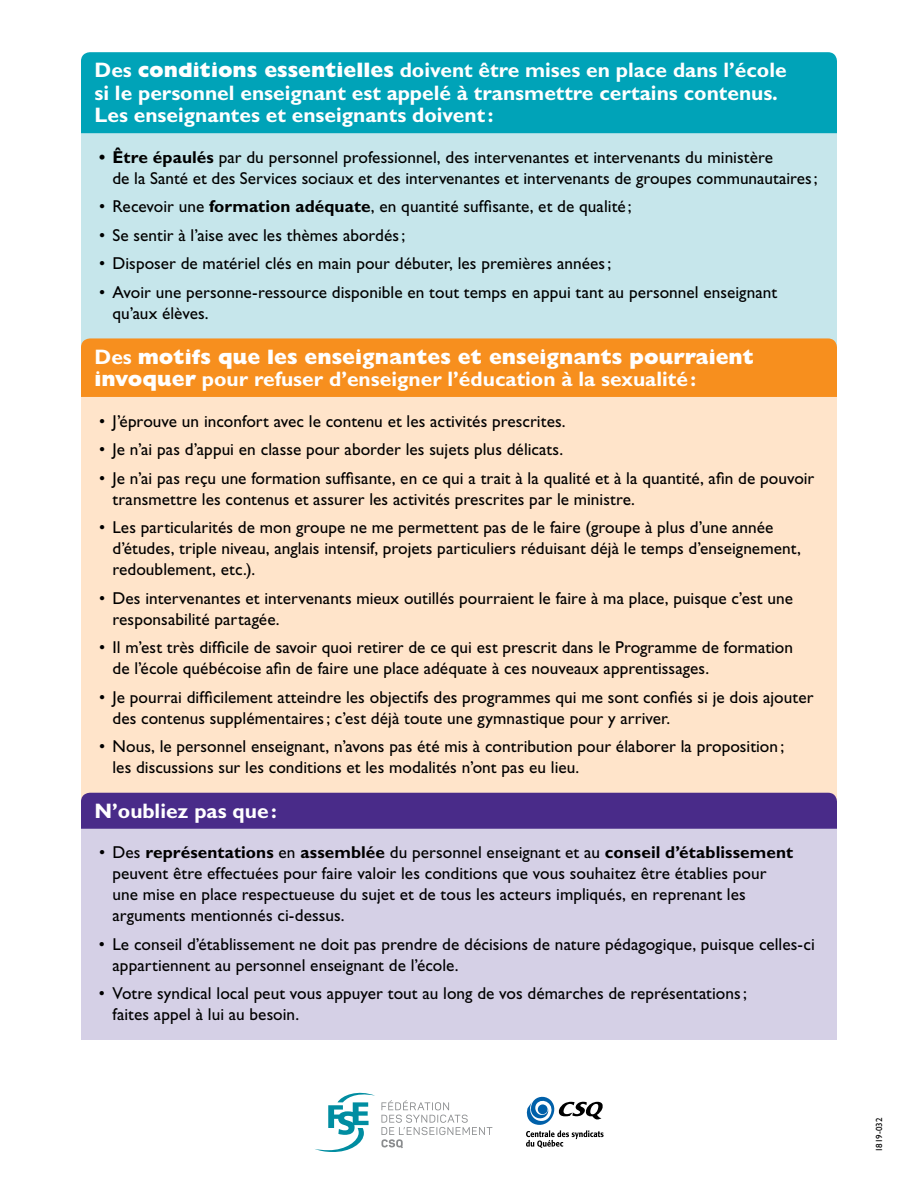
<style>
.page{position:relative;width:918px;height:1188px;background:#fff}
.page>*{position:absolute;margin:0;border:0;box-sizing:border-box;transform-origin:0 0}
.t1{font:700 21px/22.5px "Gill Sans Std";color:#fff}
.t2{font:800 21px/22.5px "Gill Sans Std";color:#fff}
.t3{font:17.25px/21px "Gill Sans Std";letter-spacing:.005em;color:#000}
.t4{font:9px "Gill Sans Std";color:#000}
.s1{font-weight:800}
.s2{font-weight:700}
</style>
<div class="page">
<svg style="left:381px;top:1100px;width:111px;height:48px"></svg>
<svg style="left:315px;top:1093px;width:60px;height:59px"></svg>
<svg style="left:526px;top:1097px;width:78px;height:51px"></svg>
<div style="left:81px;top:133px;width:756px;height:229px;background:#c6e6eb"></div>
<div style="left:81px;top:52px;width:756px;height:81px;background:#00a3b8"></div>
<div style="left:81px;top:397px;width:756px;height:418px;background:#ffe4ca"></div>
<div style="left:81px;top:338px;width:756px;height:59px;background:#f78f1e"></div>
<div style="left:81px;top:829px;width:756px;height:211px;background:#d5d0e6"></div>
<div style="left:81px;top:793px;width:756px;height:36px;background:#492b89"></div>
<p class="t1" style="left:94px;top:59px;width:694px">Des <span class="s1">conditions essentielles</span> doivent être mises en place dans l’école si le personnel enseignant est appelé à transmettre certains contenus.<br>Les enseignantes et enseignants doivent :</p>
<p class="t3" style="left:113px;top:147px;width:707px;text-indent:-14px"><span class="s2">• Être épaulés</span> par du personnel professionnel, des intervenantes et intervenants du ministère<br>de la Santé et des Services sociaux et des intervenantes et intervenants de groupes communautaires;</p>
<p class="t3" style="left:99px;top:196px;width:534px">• Recevoir une <span class="s2">formation adéquate</span>, en quantité suffisante, et de qualité ;</p>
<p class="t3" style="left:99px;top:225px;width:308px">• Se sentir à l’aise avec les thèmes abordés;</p>
<p class="t3" style="left:99px;top:253px;width:514px">• Disposer de matériel clés en main pour débuter, les premières années;</p>
<p class="t3" style="left:113px;top:282px;width:666px;text-indent:-14px">• Avoir une personne-ressource disponible en tout temps en appui tant au personnel enseignant qu’aux élèves.</p>
<p class="t2" style="left:94px;top:345px;width:661px"><span class="s2">Des</span> motifs que les enseignantes et enseignants pourraient invoquer <span class="s2">pour refuser d’enseigner l’éducation à la sexualité:</span></p>
<p class="t3" style="left:99px;top:411px;width:468px">• J’éprouve un inconfort avec le contenu et les activités prescrites.</p>
<p class="t3" style="left:99px;top:439px;width:466px">• Je n’ai pas d’appui en classe pour aborder les sujets plus délicats.</p>
<p class="t3" style="left:113px;top:468px;width:703px;text-indent:-14px">• Je n’ai pas reçu une formation suffisante, en ce qui a trait à la qualité et à la quantité, afin de pouvoir transmettre les contenus et assurer les activités prescrites par le ministre.</p>
<p class="t3" style="left:113px;top:517px;width:690px;text-indent:-14px">• Les particularités de mon groupe ne me permettent pas de le faire (groupe à plus d’une année d’études, triple niveau, anglais intensif, projets particuliers réduisant déjà le temps d’enseignement, redoublement, etc.).</p>
<p class="t3" style="left:113px;top:587px;width:682px;text-indent:-14px">• Des intervenantes et intervenants mieux outillés pourraient le faire à ma place, puisque c’est une responsabilité partagée.</p>
<p class="t3" style="left:113px;top:637px;width:682px;text-indent:-14px">• Il m’est très difficile de savoir quoi retirer de ce qui est prescrit dans le Programme de formation de l’école québécoise afin de faire une place adéquate à ces nouveaux apprentissages.</p>
<p class="t3" style="left:113px;top:686px;width:703px;text-indent:-14px">• Je pourrai difficilement atteindre les objectifs des programmes qui me sont confiés si je dois ajouter des contenus supplémentaires; c’est déjà toute une gymnastique pour y arriver.</p>
<p class="t3" style="left:113px;top:736px;width:673px;text-indent:-14px">• Nous, le personnel enseignant, n’avons pas été mis à contribution pour élaborer la proposition ; les discussions sur les conditions et les modalités n’ont pas eu lieu.</p>
<p class="t1" style="left:94px;top:800px;width:184px">N’oubliez pas que:</p>
<p class="t3" style="left:113px;top:842px;width:682px;text-indent:-14px">• Des <span class="s2">représentations</span> en <span class="s2">assemblée</span> du personnel enseignant et au <span class="s2">conseil d’établissement </span>peuvent être effectuées pour faire valoir les conditions que vous souhaitez être établies pour une mise en place respectueuse du sujet et de tous les acteurs impliqués, en reprenant les arguments mentionnés ci-dessus.</p>
<p class="t3" style="left:113px;top:934px;width:704px;text-indent:-14px">• Le conseil d’établissement ne doit pas prendre de décisions de nature pédagogique, puisque celles-ci appartiennent au personnel enseignant de l’école.</p>
<p class="t3" style="left:113px;top:983px;width:636px;text-indent:-14px">• Votre syndical local peut vous appuyer tout au long de vos démarches de représentations; faites appel à lui au besoin.</p>
<p class="t4" style="left:874px;top:1152px;width:36px;rotate:-90deg">1819-032</p>
</div>
